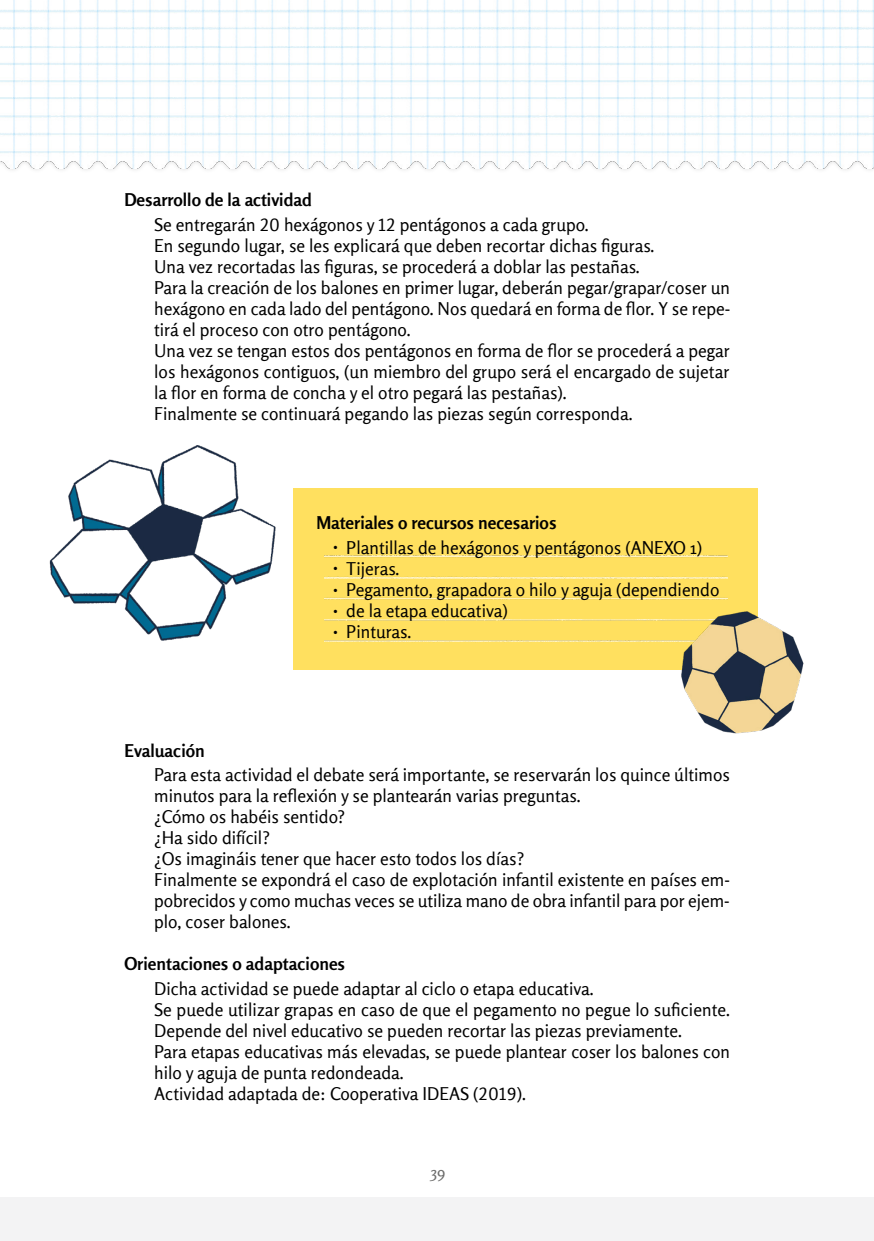
<style>
.page{position:relative;width:874px;height:1241px;background:#fff}
.page>*{position:absolute;margin:0;border:0;box-sizing:border-box;transform-origin:0 0}
.t1{font:700 21px/21.3px "Rosario";color:#000;text-align:justify}
.t2{font:17.5px/21px "Rosario";color:#000}
.t3{font:700 17.5px "Rosario";color:#000}
.t4{font:15.75px "Rosario";color:#6d6d6c}
</style>
<div class="page">
<img style="left:0;top:0;width:873px;height:168px">
<div style="left:0;top:1197px;width:873px;height:43px;background:#f3f3f4"></div>
<div style="left:293px;top:488px;width:463px;height:181px;background:#ffe05f"></div>
<img style="left:324px;top:555px;width:403px;height:87px">
<img style="left:49px;top:445px;width:227px;height:196px">
<img style="left:660px;top:597px;width:144px;height:137px">
<p class="t3" style="left:124px;top:186px;width:189px">Desarrollo de la actividad</p>
<p class="t2" style="left:154px;top:213px;width:577px">Se entregarán 20 hexágonos y 12 pentágonos a cada grupo.<br>En segundo lugar, se les explicará que deben recortar dichas figuras.<br>Una vez recortadas las figuras, se procederá a doblar las pestañas.<br>Para la creación de los balones en primer lugar, deberán pegar/grapar/coser un hexágono en cada lado del pentágono. Nos quedará en forma de flor. Y se repe&shy;tirá el proceso con otro pentágono.<br>Una vez se tengan estos dos pentágonos en forma de flor se procederá a pegar los hexágonos contiguos, (un miembro del grupo será el encargado de sujetar la flor en forma de concha y el otro pegará las pestañas).<br>Finalmente se continuará pegando las piezas según corresponda.</p>
<p class="t3" style="left:316px;top:509px;width:241px">Materiales o recursos necesarios</p>
<p class="t2" style="left:346px;top:536px;width:374px">Plantillas de hexágonos y pentágonos (ANEXO 1)<br>Tijeras.<br>Pegamento, grapadora o hilo y aguja (dependiendo de la etapa educativa)<br>Pinturas.</p>
<p class="t1" style="left:332px;top:533px;width:8px">· · · · ·</p>
<p class="t3" style="left:124px;top:736px;width:82px">Evaluación</p>
<p class="t2" style="left:154px;top:763px;width:577px">Para esta actividad el debate será importante, se reservarán los quince últimos minutos para la reflexión y se plantearán varias preguntas.<br>¿Cómo os habéis sentido?<br>¿Ha sido difícil?<br>¿Os imagináis tener que hacer esto todos los días?<br>Finalmente se expondrá el caso de explotación infantil existente en países em&shy;pobrecidos y como muchas veces se utiliza mano de obra infantil para por ejem&shy;plo, coser balones.</p>
<p class="t3" style="left:124px;top:949px;width:222px">Orientaciones o adaptaciones</p>
<p class="t2" style="left:154px;top:976px;width:577px">Dicha actividad se puede adaptar al ciclo o etapa educativa.<br>Se puede utilizar grapas en caso de que el pegamento no pegue lo suficiente.<br>Depende del nivel educativo se pueden recortar las piezas previamente.<br>Para etapas educativas más elevadas, se puede plantear coser los balones con hilo y aguja de punta redondeada.<br>Actividad adaptada de: Cooperativa IDEAS (2019).</p>
<p class="t4" style="left:430px;top:1159px;width:16px">39</p>
</div>
